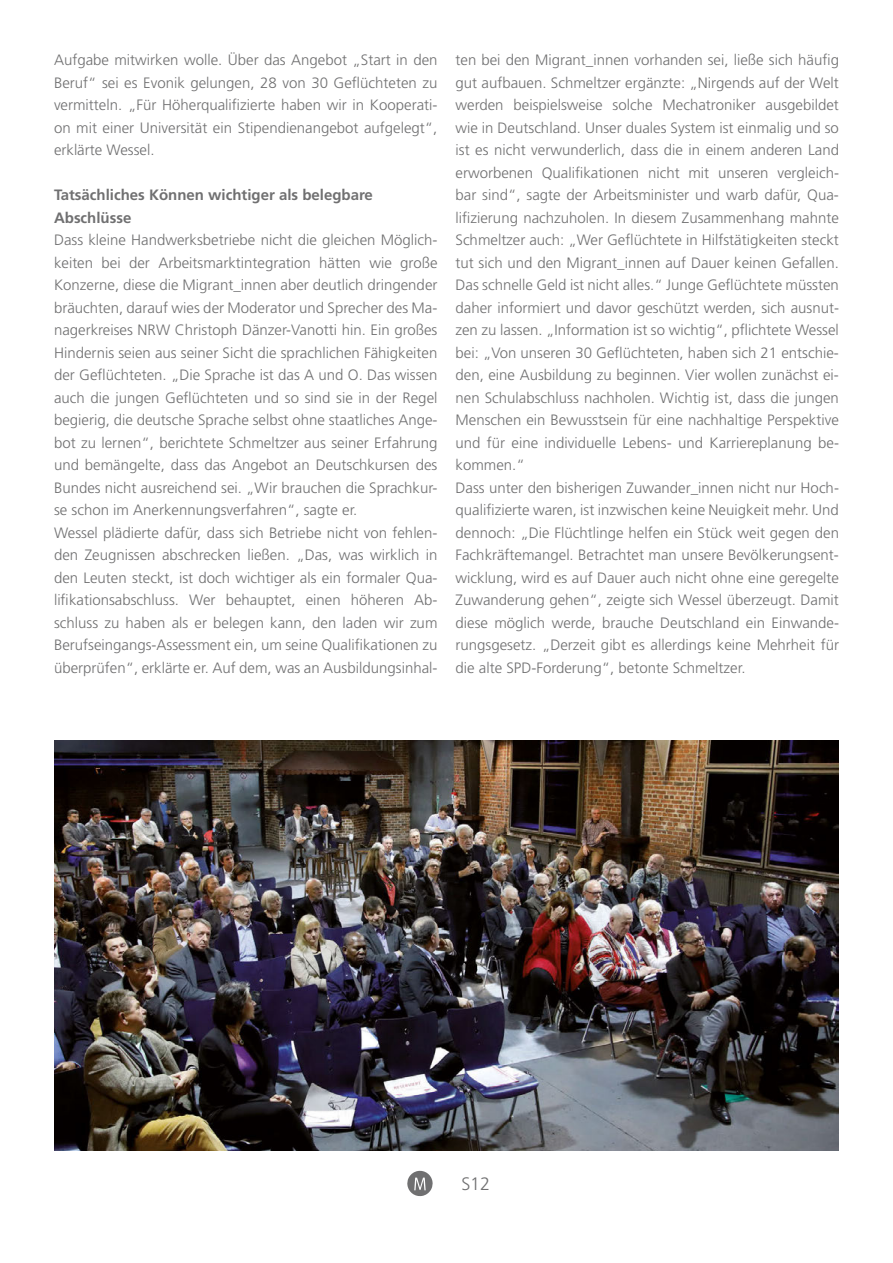
<style>
.page{position:relative;width:893px;height:1263px;background:#fff}
.page>*{position:absolute;margin:0;border:0;box-sizing:border-box;transform-origin:0 0}
.t1{font:300 18px "Frutiger LT Std";color:#707071}
.t2{font:300 15px/22.5px "Frutiger LT Std";color:#707071}
.t3{font:700 15px/22.5px "Frutiger LT Std";color:#707071}
</style>
<div class="page">
<svg style="left:407px;top:1171px;width:26px;height:26px"></svg>
<img style="left:54px;top:741px;width:785px;height:409px">
<p class="t2" style="left:54px;top:49px;width:385px;text-align:justify">Aufgabe mitwirken wolle. Über das Angebot „Start in den Beruf“ sei es Evonik gelungen, 28 von 30 Geflüchteten zu vermitteln. „Für Höherqualifizierte haben wir in Kooperati&shy;on mit einer Universität ein Stipendienangebot aufgelegt“, erklärte Wessel.</p>
<p class="t3" style="left:54px;top:184px;width:320px">Tatsächliches Können wichtiger als belegbare<br>Abschlüsse</p>
<p class="t2" style="left:54px;top:229px;width:385px">Dass kleine Handwerksbetriebe nicht die gleichen Möglich&shy;keiten bei der Arbeitsmarktintegration hätten wie große Konzerne, diese die Migrant_innen aber deutlich dringender bräuchten, darauf wies der Moderator und Sprecher des Ma&shy;nagerkreises NRW Christoph Dänzer-Vanotti hin. Ein großes Hindernis seien aus seiner Sicht die sprachlichen Fähigkeiten der Geflüchteten. „Die Sprache ist das A und O. Das wissen auch die jungen Geflüchteten und so sind sie in der Regel begierig, die deutsche Sprache selbst ohne staatliches Ange&shy;bot zu lernen“, berichtete Schmeltzer aus seiner Erfahrung und bemängelte, dass das Angebot an Deutschkursen des Bundes nicht ausreichend sei. „Wir brauchen die Sprachkur&shy;se schon im Anerkennungsverfahren“, sagte er.<br>Wessel plädierte dafür, dass sich Betriebe nicht von fehlen&shy;den Zeugnissen abschrecken ließen. „Das, was wirklich in den Leuten steckt, ist doch wichtiger als ein formaler Qua&shy;lifikationsabschluss. Wer behauptet, einen höheren Ab&shy;schluss zu haben als er belegen kann, den laden wir zum Berufseingangs-Assessment ein, um seine Qualifikationen zu überprüfen“, erklärte er. Auf dem, was an Ausbildungsinhal-</p>
<p class="t2" style="left:455px;top:49px;width:385px">ten bei den Migrant_innen vorhanden sei, ließe sich häufig gut aufbauen. Schmeltzer ergänzte: „Nirgends auf der Welt werden beispielsweise solche Mechatroniker ausgebildet wie in Deutschland. Unser duales System ist einmalig und so ist es nicht verwunderlich, dass die in einem anderen Land erworbenen Qualifikationen nicht mit unseren vergleich&shy;bar sind“, sagte der Arbeitsminister und warb dafür, Qua&shy;lifizierung nachzuholen. In diesem Zusammenhang mahnte Schmeltzer auch: „Wer Geflüchtete in Hilfstätigkeiten steckt tut sich und den Migrant_innen auf Dauer keinen Gefallen.<br>Das schnelle Geld ist nicht alles.“ Junge Geflüchtete müssten daher informiert und davor geschützt werden, sich ausnut&shy;zen zu lassen. „Information ist so wichtig“, pflichtete Wessel bei: „Von unseren 30 Geflüchteten, haben sich 21 entschie&shy;den, eine Ausbildung zu beginnen. Vier wollen zunächst ei&shy;nen Schulabschluss nachholen. Wichtig ist, dass die jungen Menschen ein Bewusstsein für eine nachhaltige Perspektive und für eine individuelle Lebens- und Karriereplanung be&shy;kommen.“<br>Dass unter den bisherigen Zuwander_innen nicht nur Hoch&shy;qualifizierte waren, ist inzwischen keine Neuigkeit mehr. Und dennoch: „Die Flüchtlinge helfen ein Stück weit gegen den Fachkräftemangel. Betrachtet man unsere Bevölkerungsent&shy;wicklung, wird es auf Dauer auch nicht ohne eine geregelte Zuwanderung gehen“, zeigte sich Wessel überzeugt. Damit diese möglich werde, brauche Deutschland ein Einwande&shy;rungsgesetz. „Derzeit gibt es allerdings keine Mehrheit für die alte SPD-Forderung“, betonte Schmeltzer.</p>
<p class="t1" style="left:461px;top:1174px;width:30px">S12</p>
</div>
